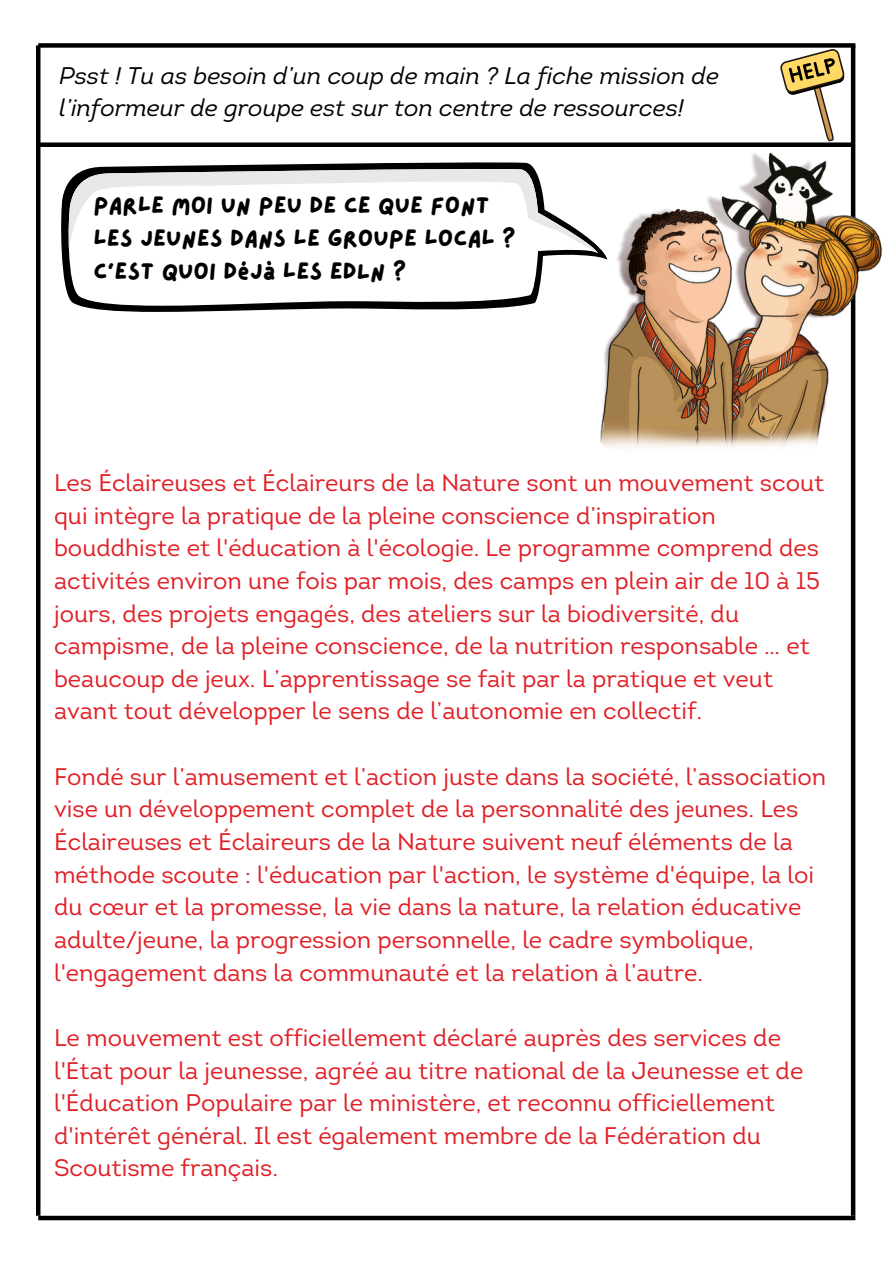
<style>
.page{position:relative;width:894px;height:1264px;background:#fff}
.page>*{position:absolute;margin:0;border:0;box-sizing:border-box;transform-origin:0 0}
.t1{font:24px/32.7px "Intro";color:#e11f26}
.t2{font:italic 24px/32.7px "Intro";color:#000}
.t3{font:24px/32.7px "Lazydog";color:#000}
</style>
<div class="page">
<div style="left:850px;top:45px;width:5px;height:1170px;background:#000"></div>
<div style="left:38px;top:43px;width:817px;height:5px;background:#000"></div>
<hr style="left:36px;top:45px;width:4px;height:1170px;background:#000">
<div style="left:36px;top:142px;width:816px;height:5px;background:#000"></div>
<div style="left:38px;top:1215px;width:817px;height:5px;background:#000"></div>
<svg style="left:61px;top:162px;width:440px;height:150px"></svg>
<svg style="left:66px;top:167px;width:435px;height:139px"></svg>
<svg style="left:68px;top:167px;width:433px;height:86px"></svg>
<svg style="left:780px;top:49px;width:64px;height:76px"></svg>
<img style="left:501px;top:125px;width:382px;height:350px">
<p class="t2" style="left:59px;top:61px;width:661px">Psst ! Tu as besoin d’un coup de main ? La fiche mission de l’informeur de groupe est sur ton centre de ressources!</p>
<p class="t3" style="left:93px;top:190px;width:424px">PARLE MOI UN PEU DE CE QUE FONT<br>LES JEUNES DANS LE GROUPE LOCAL ?<br>C’EST QUOI DÉJÀ LES EDLN ?</p>
<p class="t1" style="left:54px;top:468px;width:771px">Les Éclaireuses et Éclaireurs de la Nature sont un mouvement scout qui intègre la pratique de la pleine conscience d’inspiration bouddhiste et l'éducation à l'écologie. Le programme comprend des activités environ une fois par mois, des camps en plein air de 10 à 15 jours, des projets engagés, des ateliers sur la biodiversité, du campisme, de la pleine conscience, de la nutrition responsable … et beaucoup de jeux. L’apprentissage se fait par la pratique et veut avant tout développer le sens de l’autonomie en collectif.</p>
<h1 class="t1" style="left:54px;top:762px;width:773px">Fondé sur l’amusement et l’action juste dans la société, l’association vise un développement complet de la personnalité des jeunes. Les Éclaireuses et Éclaireurs de la Nature suivent neuf éléments de la méthode scoute : l'éducation par l'action, le système d'équipe, la loi du cœur et la promesse, la vie dans la nature, la relation éducative adulte/jeune, la progression personnelle, le cadre symbolique, l'engagement dans la communauté et la relation à l’autre.</h1>
<h1 class="t1" style="left:54px;top:1023px;width:750px">Le mouvement est officiellement déclaré auprès des services de l'État pour la jeunesse, agréé au titre national de la Jeunesse et de l'Éducation Populaire par le ministère, et reconnu officiellement d'intérêt général. Il est également membre de la Fédération du Scoutisme français.</h1>
</div>
